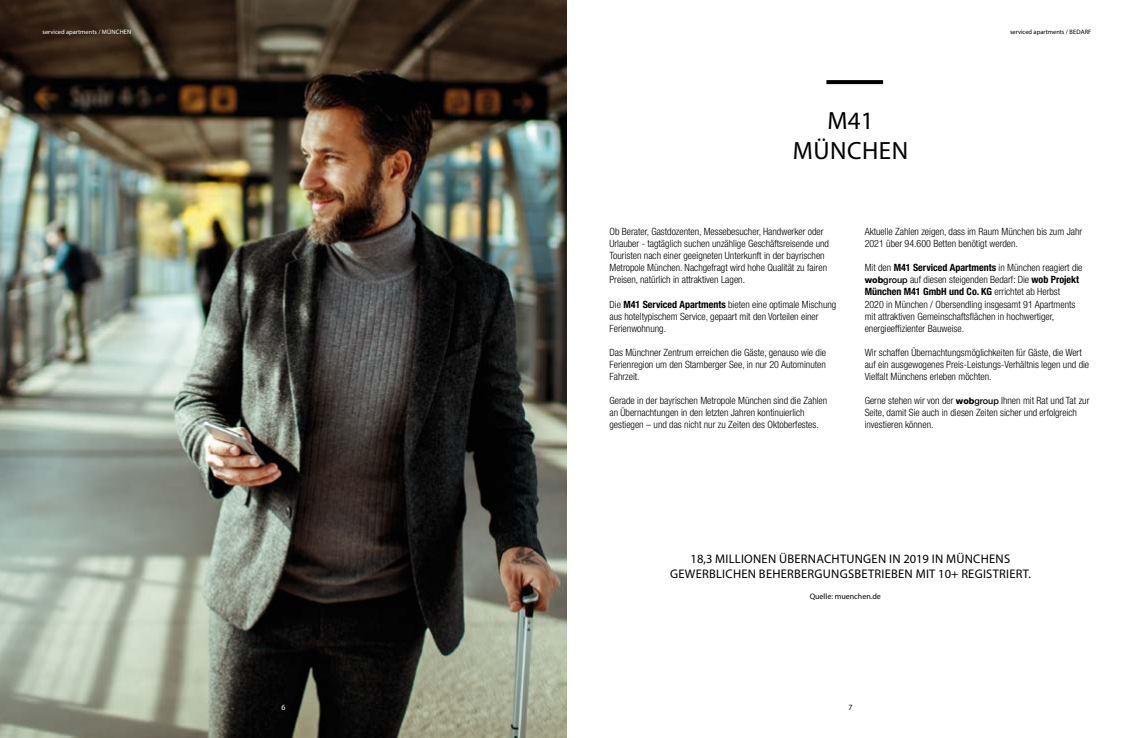
<style>
.page{position:relative;width:1134px;height:738px;background:#fff}
.page>*{position:absolute;margin:0;border:0;box-sizing:border-box;transform-origin:0 0}
.t1{font:25px/30px "Myriad Pro";letter-spacing:.02em;color:#000;text-align:center}
.t2{font:12.5px/15px "Myriad Pro";letter-spacing:.02em;color:#000;text-align:center}
.t3{font:300 condensed 10px/12px "Helvetica Neue LT Std";color:#000}
.t4{font:8px "Myriad Pro";color:#000}
.t5{font:8px "Myriad Pro";color:#fff}
.t6{font:6.4px "Myriad Pro";color:#fff}
.t7{font:6.4px "Myriad Pro";color:#000}
.s1{font-weight:700}
.s2{font-weight:800;font-stretch:normal;font-size:9px}
.s3{font-weight:500;font-stretch:normal;font-size:9px}
</style>
<div class="page">
<img style="left:0;top:0;width:567px;height:737px">
<svg style="left:826px;top:80px;width:57px;height:4px"></svg>
<p class="t6" style="left:43px;top:28px;width:90px">serviced apartments / MÜNCHEN</p>
<h1 class="t1" style="left:793px;top:105px;width:117px">M41<br>MÜNCHEN</h1>
<p class="t7" style="left:1010px;top:28px;width:83px">serviced apartments / BEDARF</p>
<p class="t3" style="left:609px;top:225px;width:221px">Ob Berater, Gastdozenten, Messebesucher, Handwerker oder Urlauber - tagtäglich suchen unzählige Geschäftsreisende und Touristen nach einer geeigneten Unterkunft in der bayrischen Metropole München. Nachgefragt wird hohe Qualität zu fairen Preisen, natürlich in attraktiven Lagen.</p>
<p class="t3" style="left:609px;top:297px;width:228px">Die <span class="s1">M41 Serviced Apartments</span> bieten eine optimale Mischung aus hoteltypischem Service, gepaart mit den Vorteilen einer<br>Ferienwohnung.</p>
<p class="t3" style="left:609px;top:345px;width:218px;text-align:justify">Das Münchner Zentrum erreichen die Gäste, genauso wie die Ferienregion um den Starnberger See, in nur 20 Autominuten Fahrzeit.</p>
<p class="t3" style="left:609px;top:393px;width:219px">Gerade in der bayrischen Metropole München sind die Zahlen an Übernachtungen in den letzten Jahren kontinuierlich gestiegen – und das nicht nur zu Zeiten des Oktoberfestes.</p>
<p class="t3" style="left:865px;top:225px;width:219px">Aktuelle Zahlen zeigen, dass im Raum München bis zum Jahr<br>2021 über 94.600 Betten benötigt werden.</p>
<p class="t3" style="left:865px;top:261px;width:219px">Mit den <span class="s1">M41 Serviced Apartments</span> in München reagiert die <span class="s2">wob</span><span class="s3">group</span> auf diesen steigenden Bedarf: Die <span class="s1">wob Projekt München M41 GmbH und Co. KG</span> errichtet ab Herbst<br>2020 in München / Obersendling insgesamt 91 Apartments mit attraktiven Gemeinschaftsflächen in hochwertiger, energieeffizienter Bauweise.</p>
<p class="t3" style="left:865px;top:345px;width:226px">Wir schaffen Übernachtungsmöglichkeiten für Gäste, die Wert auf ein ausgewogenes Preis-Leistungs-Verhältnis legen und die<br>Vielfalt Münchens erleben möchten.</p>
<p class="t3" style="left:865px;top:393px;width:226px">Gerne stehen wir von der <span class="s2">wob</span><span class="s3">group</span> Ihnen mit Rat und Tat zur<br>Seite, damit Sie auch in diesen Zeiten sicher und erfolgreich investieren können.</p>
<p class="t2" style="left:670px;top:550px;width:362px">18,3 MILLIONEN ÜBERNACHTUNGEN IN 2019 IN MÜNCHENS<br>GEWERBLICHEN BEHERBERGUNGSBETRIEBEN MIT 10+ REGISTRIERT.</p>
<p class="t4" style="left:810px;top:590px;width:73px">Quelle: muenchen.de</p>
<p class="t5" style="left:281px;top:701px;width:6px">6</p>
<p class="t4" style="left:848px;top:701px;width:6px">7</p>
</div>
